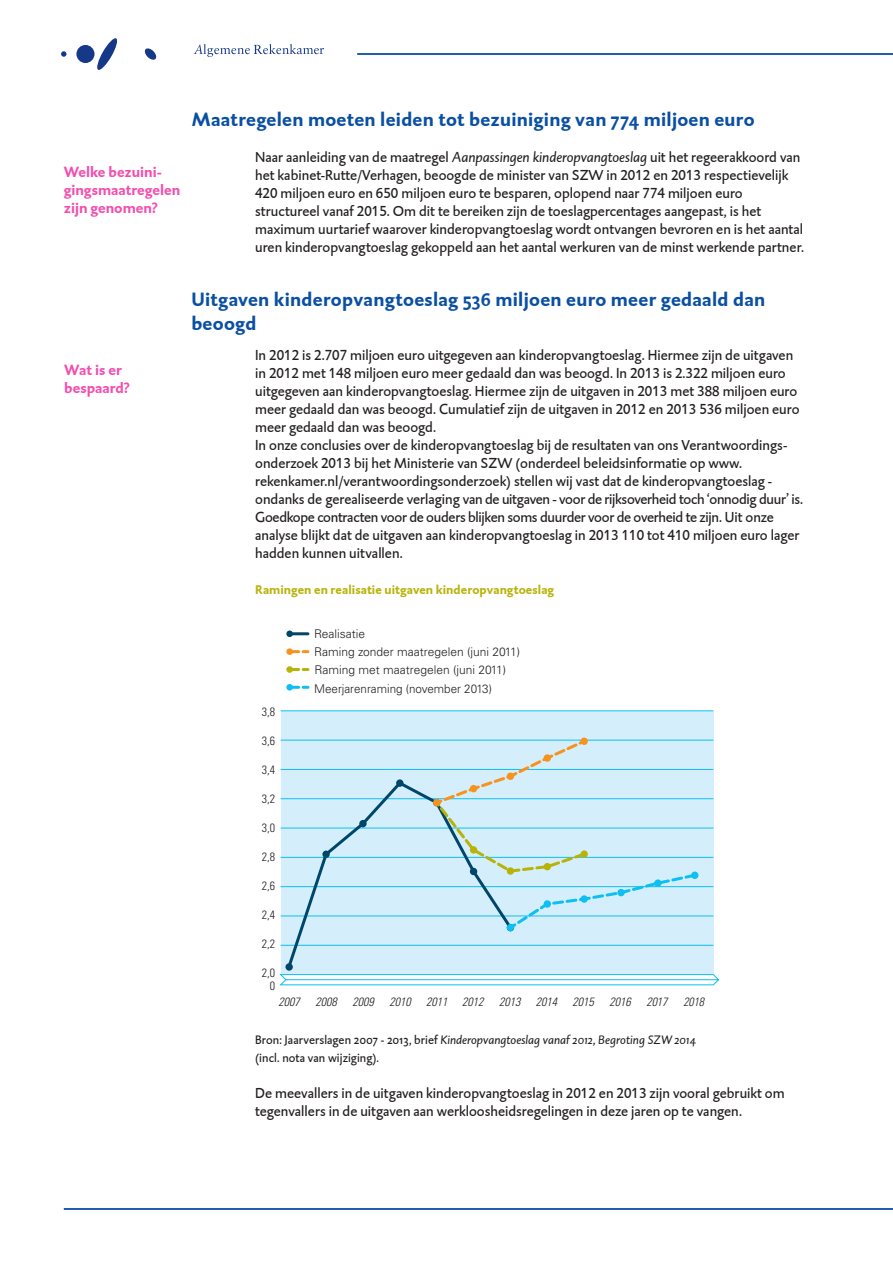
<style>
.page{position:relative;width:893px;height:1263px;background:#fff}
.page>*{position:absolute;margin:0;border:0;box-sizing:border-box;transform-origin:0 0}
._01_Tussenkop{font:700 19.5px/24px "DTL Caspari ST";letter-spacing:.015em;color:#0a4fa2}
._00_Plat{font:15px/18px "DTL Caspari T";color:#231f20}
.t1{font:700 15px/18px "DTL Caspari ST";color:#ed028c}
._05_Tabel_tekstkader{font:12.75px/18px "DTL Caspari ST";letter-spacing:.005em;color:#231f20}
._05_Tabel_tekstkader-2{font:700 12.75px "DTL Caspari T";letter-spacing:.005em;color:#b8b309}
.t2{font:300 12px "Univers LT Std";color:#231f20}
.t3{font:italic 300 condensed 12px "Univers LT Std";color:#231f20}
.t4{font:300 condensed 12px "Univers LT Std";color:#231f20}
.s1{font-family:"DTL Caspari ST";font-style:italic}
.s2{font-style:italic}
</style>
<div class="page">
<svg style="left:280px;top:710px;width:439px;height:275px"></svg>
<svg style="left:285px;top:737px;width:413px;height:233px;background:#c9e9f5"></svg>
<div style="left:544px;top:900px;width:7px;height:8px;background:#0dbff2;border-radius:50%"></div>
<div style="left:580px;top:895px;width:8px;height:8px;background:#0dbff2;border-radius:50%"></div>
<div style="left:617px;top:889px;width:8px;height:7px;background:#0dbff2;border-radius:50%"></div>
<div style="left:654px;top:879px;width:8px;height:8px;background:#0dbff2;border-radius:50%"></div>
<div style="left:691px;top:871px;width:7px;height:8px;background:#0dbff2;border-radius:50%"></div>
<div style="left:507px;top:924px;width:7px;height:7px;background:#0dbff2;border-radius:50%"></div>
<div style="left:433px;top:799px;width:7px;height:7px;background:#f7931d;border-radius:50%"></div>
<hr style="left:290px;top:632px;width:18px;height:3px;background:#00466b">
<div style="left:286px;top:630px;width:7px;height:7px;background:#00466b;border-radius:50%"></div>
<svg style="left:293px;top:650px;width:15px;height:3px"></svg>
<div style="left:286px;top:648px;width:7px;height:7px;background:#f7931d;border-radius:50%"></div>
<svg style="left:293px;top:668px;width:15px;height:3px"></svg>
<div style="left:286px;top:666px;width:7px;height:7px;background:#b8b309;border-radius:50%"></div>
<svg style="left:293px;top:686px;width:15px;height:3px"></svg>
<div style="left:286px;top:684px;width:7px;height:6px;background:#0dbff2;border-radius:50%"></div>
<svg style="left:61px;top:51px;width:5px;height:6px"></svg>
<svg style="left:77px;top:38px;width:40px;height:32px"></svg>
<svg style="left:144px;top:48px;width:13px;height:12px"></svg>
<svg style="left:194px;top:44px;width:130px;height:13px"></svg>
<hr style="left:357px;top:53px;width:536px;height:2px;background:#0a4fa2">
<hr style="left:64px;top:1208px;width:829px;height:2px;background:#0a4fa2">
<p class="t1" style="left:64px;top:163px;width:118px">Welke bezuini&shy;gingsmaatregelen zijn genomen?</p>
<p class="t1" style="left:64px;top:361px;width:67px">Wat is er bespaard?</p>
<p class="_01_Tussenkop" style="left:191px;top:107px;width:565px">Maatregelen moeten leiden tot bezuiniging van 774 miljoen euro</p>
<p class="_00_Plat" style="left:255px;top:148px;width:550px">Naar aanleiding van de maatregel <span class="s1">Aanpassingen kinderopvangtoeslag</span> uit het regeerakkoord van het kabinet-Rutte/Verhagen, beoogde de minister van SZW in 2012 en 2013 respectievelijk 420 miljoen euro en 650 miljoen euro te besparen, oplopend naar 774 miljoen euro structureel vanaf 2015. Om dit te bereiken zijn de toeslagpercentages aangepast, is het maximum uurtarief waarover kinderopvangtoeslag wordt ontvangen bevroren en is het aantal uren kinderopvangtoeslag gekoppeld aan het aantal werkuren van de minst werkende partner.</p>
<p class="_01_Tussenkop" style="left:191px;top:287px;width:575px">Uitgaven kinderopvangtoeslag 536 miljoen euro meer gedaald dan beoogd</p>
<p class="_00_Plat" style="left:255px;top:346px;width:546px">In 2012 is 2.707 miljoen euro uitgegeven aan kinderopvangtoeslag. Hiermee zijn de uitgaven in 2012 met 148 miljoen euro meer gedaald dan was beoogd. In 2013 is 2.322 miljoen euro uitgegeven aan kinderopvangtoeslag. Hiermee zijn de uitgaven in 2013 met 388 miljoen euro meer gedaald dan was beoogd. Cumulatief zijn de uitgaven in 2012 en 2013 536 miljoen euro meer gedaald dan was beoogd.</p>
<p class="_00_Plat" style="left:255px;top:436px;width:549px">In onze conclusies over de kinderopvangtoeslag bij de resultaten van ons Verantwoordings&shy;onderzoek 2013 bij het Ministerie van SZW (onderdeel beleidsinformatie op www. rekenkamer.nl/verantwoordingsonderzoek) stellen wij vast dat de kinderopvangtoeslag - ondanks de gerealiseerde verlaging van de uitgaven - voor de rijksoverheid toch ‘onnodig duur’ is.<br>Goedkope contracten voor de ouders blijken soms duurder voor de overheid te zijn. Uit onze analyse blijkt dat de uitgaven aan kinderopvangtoeslag in 2013 110 tot 410 miljoen euro lager hadden kunnen uitvallen.</p>
<p class="_05_Tabel_tekstkader-2" style="left:255px;top:581px;width:300px">Ramingen en realisatie uitgaven kinderopvangtoeslag</p>
<p class="t4" style="left:262px;top:705px;width:15px">3,8</p>
<p class="t4" style="left:262px;top:734px;width:15px">3,6</p>
<p class="t4" style="left:262px;top:763px;width:15px">3,4</p>
<p class="t4" style="left:262px;top:792px;width:15px">3,2</p>
<p class="t4" style="left:262px;top:821px;width:15px">3,0</p>
<p class="t4" style="left:262px;top:850px;width:15px">2,8</p>
<p class="t4" style="left:262px;top:879px;width:15px">2,6</p>
<p class="t4" style="left:262px;top:908px;width:15px">2,4</p>
<p class="t4" style="left:262px;top:937px;width:15px">2,2</p>
<p class="t4" style="left:262px;top:966px;width:15px">2,0</p>
<p class="t4" style="left:270px;top:978px;width:7px">0</p>
<p class="t2" style="left:314px;top:626px;width:53px">Realisatie</p>
<p class="t2" style="left:314px;top:663px;width:193px">Raming met maatregelen (juni 2011)</p>
<p class="t2" style="left:314px;top:645px;width:208px">Raming zonder maatregelen (juni 2011)</p>
<p class="t2" style="left:314px;top:681px;width:179px">Meerjarenraming (november 2013)</p>
<p class="t3" style="left:278px;top:994px;width:23px">2007</p>
<p class="t3" style="left:316px;top:994px;width:23px">2008</p>
<p class="t3" style="left:352px;top:994px;width:23px">2009</p>
<p class="t3" style="left:389px;top:994px;width:23px">2010</p>
<p class="t3" style="left:426px;top:994px;width:59px">2011 2012</p>
<p class="t3" style="left:499px;top:994px;width:23px">2013</p>
<p class="t3" style="left:536px;top:994px;width:23px">2014</p>
<p class="t3" style="left:572px;top:994px;width:23px">2015</p>
<p class="t3" style="left:609px;top:994px;width:23px">2016</p>
<p class="t3" style="left:646px;top:994px;width:23px">2017</p>
<p class="t3" style="left:683px;top:994px;width:22px">2018</p>
<p class="_05_Tabel_tekstkader" style="left:255px;top:1031px;width:442px">Bron: Jaarverslagen 2007 - 2013, brief <span class="s2">Kinderopvangtoeslag vanaf 2012, Begroting SZW 2014 </span>(incl. nota van wijziging).</p>
<p class="_00_Plat" style="left:255px;top:1084px;width:531px">De meevallers in de uitgaven kinderopvangtoeslag in 2012 en 2013 zijn vooral gebruikt om tegenvallers in de uitgaven aan werkloosheidsregelingen in deze jaren op te vangen.</p>
</div>
